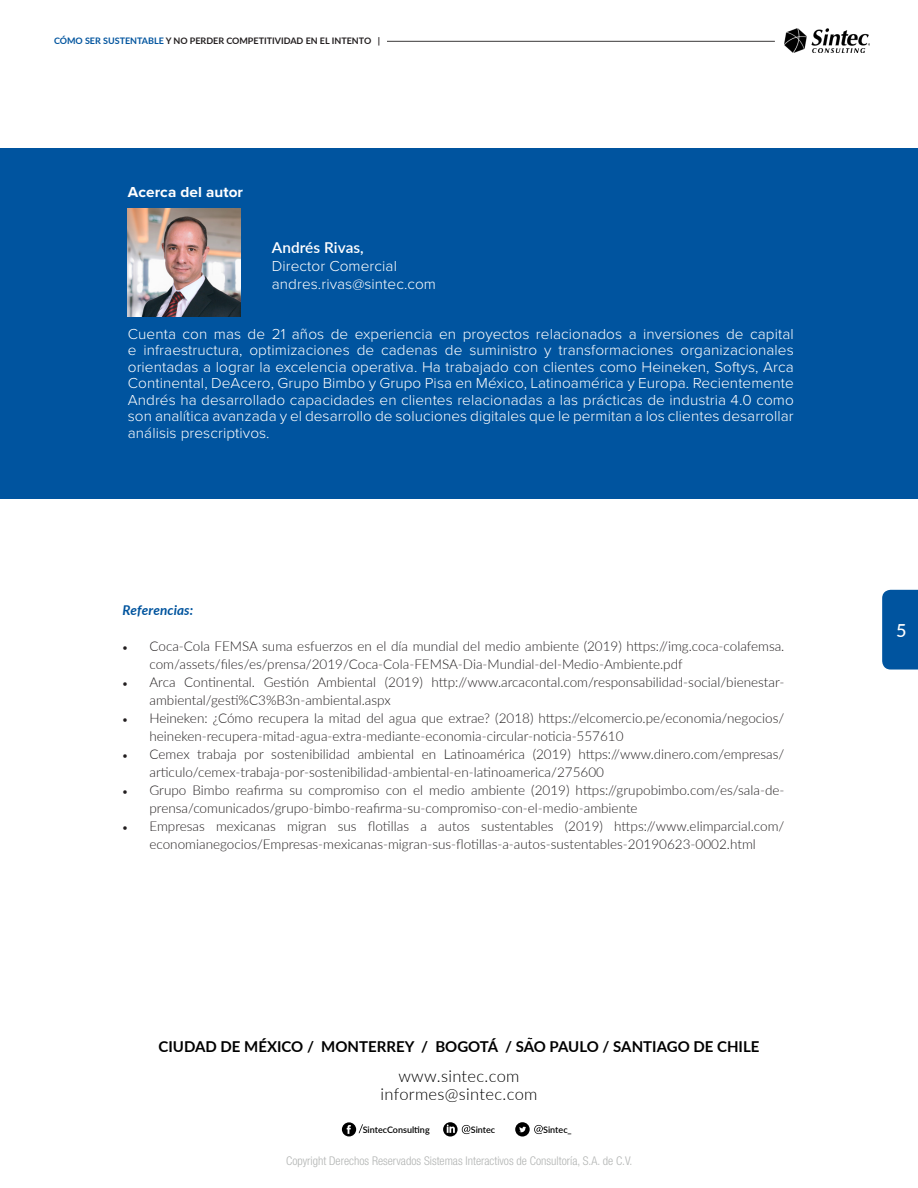
<style>
.page{position:relative;width:918px;height:1188px;background:#fff}
.page>*{position:absolute;margin:0;border:0;box-sizing:border-box;transform-origin:0 0}
.t1{font:500 18px "Lato";color:#fff}
.t2{font:300 16.5px/18px "Lato";letter-spacing:.02em;color:#000;text-align:center}
.t3{font:300 15px/16.5px "Proxima Nova";letter-spacing:.005em;color:#fff;text-align:justify}
.t4{font:700 15px "Lato";color:#000}
.t5{font:700 15px "Proxima Nova";letter-spacing:.005em;color:#fff}
.t6{font:600 15px "Lato";letter-spacing:.005em;color:#fff}
.t7{font:300 13.5px/18px "Lato";color:#231f20}
.t8{font:italic 700 13.5px "Lato";letter-spacing:.01em;color:#00549e}
.t9{font:300 condensed 12px "Helvetica Neue LT Std";color:#b2b4b3}
.t10{font:700 9px "Lato";color:#231f20}
.t11{font:600 9px "Lato";color:#000}
.s1{color:#00549e}
.s2{font-family:"Minion Pro";font-weight:400}
</style>
<div class="page">
<img style="left:784px;top:28px;width:86px;height:24px">
<hr style="left:387px;top:41px;width:388px;height:1px;background:#3a3838">
<div style="left:882px;top:590px;width:36px;height:80px;background:#00549f"></div>
<svg style="left:342px;top:1122px;width:21px;height:14px"></svg>
<svg style="left:515px;top:1122px;width:28px;height:15px"></svg>
<svg style="left:443px;top:1122px;width:27px;height:15px"></svg>
<div style="left:0;top:148px;width:918px;height:351px;background:#00549f"></div>
<img style="left:128px;top:209px;width:112px;height:108px">
<p class="t10" style="left:54px;top:34px;width:328px"><span class="s1">CÓMO SER SUSTENTABLE</span> Y NO PERDER COMPETITIVIDAD EN EL INTENTO |</p>
<p class="t5" style="left:128px;top:180px;width:117px">Acerca del autor</p>
<p class="t6" style="left:272px;top:237px;width:93px">Andrés Rivas,</p>
<p class="t3" style="left:272px;top:257px;width:127px">Director Comercial</p>
<p class="t3" style="left:272px;top:275px;width:166px">andres.rivas@sintec.com</p>
<p class="t3" style="left:128px;top:325px;width:668px">Cuenta con mas de 21 años de experiencia en proyectos relacionados a inversiones de capital e infraestructura, optimizaciones de cadenas de suministro y transformaciones organizacionales orientadas a lograr la excelencia operativa. Ha trabajado con clientes como Heineken, Softys, Arca Continental, DeAcero, Grupo Bimbo y Grupo Pisa en México, Latinoamérica y Europa. Recientemente Andrés ha desarrollado capacidades en clientes relacionadas a las prácticas de industria 4.0 como son analítica avanzada y el desarrollo de soluciones digitales que le permitan a los clientes desarrollar análisis prescriptivos.</p>
<p class="t8" style="left:123px;top:600px;width:72px">Referencias:</p>
<p class="t7" style="left:150px;top:637px;width:636px;text-indent:-27px"><span class="s2">•</span> Coca-Cola FEMSA suma esfuerzos en el día mundial del medio ambiente (2019) https://img.coca-colafemsa. com/assets/files/es/prensa/2019/Coca-Cola-FEMSA-Dia-Mundial-del-Medio-Ambiente.pdf</p>
<p class="t7" style="left:150px;top:673px;width:636px;text-indent:-27px"><span class="s2">•</span> Arca Continental. Gestión Ambiental (2019) http://www.arcacontal.com/responsabilidad-social/bienestar&shy;ambiental/gesti%C3%B3n-ambiental.aspx</p>
<p class="t7" style="left:150px;top:709px;width:636px;text-indent:-27px"><span class="s2">•</span> Heineken: ¿Cómo recupera la mitad del agua que extrae? (2018) https://elcomercio.pe/economia/negocios/ heineken-recupera-mitad-agua-extra-mediante-economia-circular-noticia-557610</p>
<p class="t7" style="left:150px;top:745px;width:636px;text-indent:-27px"><span class="s2">•</span> Cemex trabaja por sostenibilidad ambiental en Latinoamérica (2019) https://www.dinero.com/empresas/ articulo/cemex-trabaja-por-sostenibilidad-ambiental-en-latinoamerica/275600</p>
<p class="t7" style="left:150px;top:781px;width:636px;text-indent:-27px"><span class="s2">•</span> Grupo Bimbo reafirma su compromiso con el medio ambiente (2019) https://grupobimbo.com/es/sala-de&shy;prensa/comunicados/grupo-bimbo-reafirma-su-compromiso-con-el-medio-ambiente</p>
<p class="t7" style="left:123px;top:817px;width:663px;text-align:center"><span class="s2">•</span> Empresas mexicanas migran sus flotillas a autos sustentables (2019) https://www.elimparcial.com/ economianegocios/Empresas-mexicanas-migran-sus-flotillas-a-autos-sustentables-20190623-0002.html</p>
<p class="t4" style="left:159px;top:1035px;width:602px">CIUDAD DE MÉXICO / MONTERREY / BOGOTÁ / SAO PAULO / SANTIAGO DE CHILE</p>
<p class="t2" style="left:380px;top:1067px;width:159px">www.sintec.com informes@sintec.com</p>
<p class="t11" style="left:363px;top:1123px;width:69px">SintecConsulting</p>
<p class="t11" style="left:471px;top:1123px;width:26px">Sintec</p>
<p class="t11" style="left:543px;top:1123px;width:30px">Sintec_</p>
<p class="t9" style="left:286px;top:1154px;width:348px">Copyright Derechos Reservados Sistemas Interactivos de Consultoría, S.A. de C.V.</p>
<h1 class="t1" style="left:896px;top:617px;width:12px">5</h1>
</div>
